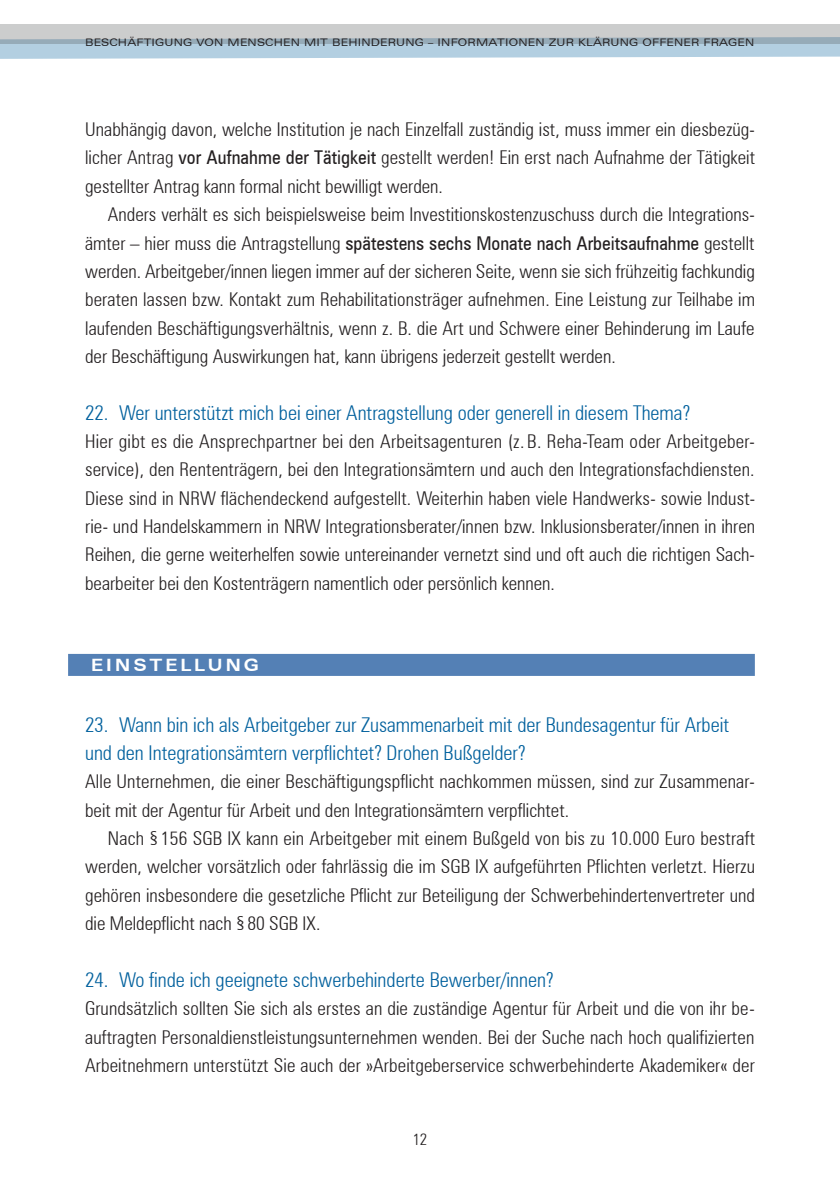
<style>
.page{position:relative;width:840px;height:1191px;background:#fff}
.page>*{position:absolute;margin:0;border:0;box-sizing:border-box;transform-origin:0 0}
.t1{font:300 condensed 20.4px/28.4px "Zurich BT";color:#00609d}
.t2{font:300 condensed 19px/28.4px "Zurich BT";color:#231f20;text-align:justify}
.t3{font:700 expanded 17px "Zurich BT";letter-spacing:.16em;color:#fff}
.t4{font:300 condensed 16px "Zurich BT";color:#231f20}
.t5{font:expanded 10.4px "Zurich BT";letter-spacing:.02em;color:#231f20}
.s1{font-weight:400}
</style>
<div class="page">
<svg style="left:0;top:43px;width:839px;height:16px;background:#b7d0e0"></svg>
<svg style="left:0;top:24px;width:839px;height:19px;background:#bec4c7"></svg>
<div style="left:68px;top:654px;width:686px;height:22px;background:#5480b5"></div>
<p class="t5" style="left:85px;top:37px;width:670px">BESCHÄFTIGUNG VON MENSCHEN MIT BEHINDERUNG – INFORMATIONEN ZUR KLÄRUNG OFFENER FRAGEN</p>
<p class="t2" style="left:85px;top:115px;width:671px">Unabhängig davon, welche Institution je nach Einzelfall zuständig ist, muss immer ein diesbezüg&shy;licher Antrag <span class="s1">vor Aufnahme der Tätigkeit</span> gestellt werden! Ein erst nach Aufnahme der Tätigkeit gestellter Antrag kann formal nicht bewilligt werden.</p>
<p class="t2" style="left:85px;top:200px;width:671px;text-indent:23px">Anders verhält es sich beispielsweise beim Investitionskostenzuschuss durch die Integrations&shy;ämter – hier muss die Antragstellung <span class="s1">spätestens sechs Monate nach Arbeitsaufnahme</span> gestellt werden. Arbeitgeber/innen liegen immer auf der sicheren Seite, wenn sie sich frühzeitig fachkundig beraten lassen bzw. Kontakt zum Rehabilitationsträger aufnehmen. Eine Leistung zur Teilhabe im laufenden Beschäftigungsverhältnis, wenn z. B. die Art und Schwere einer Behinderung im Laufe der Beschäftigung Auswirkungen hat, kann übrigens jederzeit gestellt werden.</p>
<p class="t1" style="left:85px;top:398px;width:606px">22. Wer unterstützt mich bei einer Antragstellung oder generell in diesem Thema?</p>
<p class="t2" style="left:85px;top:427px;width:671px">Hier gibt es die Ansprechpartner bei den Arbeitsagenturen (z. B. Reha-Team oder Arbeitgeber&shy;service), den Rententrägern, bei den Integrationsämtern und auch den Integrationsfachdiensten.<br>Diese sind in NRW flächendeckend aufgestellt. Weiterhin haben viele Handwerks- sowie Indust&shy;rie- und Handelskammern in NRW Integrationsberater/innen bzw. Inklusionsberater/innen in ihren Reihen, die gerne weiterhelfen sowie untereinander vernetzt sind und oft auch die richtigen Sach&shy;bearbeiter bei den Kostenträgern namentlich oder persönlich kennen.</p>
<p class="t3" style="left:91px;top:654px;width:169px">EINSTELLUNG</p>
<p class="t1" style="left:85px;top:710px;width:645px">23. Wann bin ich als Arbeitgeber zur Zusammenarbeit mit der Bundesagentur für Arbeit und den Integrationsämtern verpflichtet? Drohen Bußgelder?</p>
<p class="t2" style="left:85px;top:767px;width:670px">Alle Unternehmen, die einer Beschäftigungspflicht nachkommen müssen, sind zur Zusammenar&shy;beit mit der Agentur für Arbeit und den Integrationsämtern verpflichtet.</p>
<p class="t2" style="left:85px;top:824px;width:671px;text-indent:23px">Nach § 156 SGB IX kann ein Arbeitgeber mit einem Bußgeld von bis zu 10.000 Euro bestraft werden, welcher vorsätzlich oder fahrlässig die im SGB IX aufgeführten Pflichten verletzt. Hierzu gehören insbesondere die gesetzliche Pflicht zur Beteiligung der Schwerbehindertenvertreter und die Meldepflicht nach § 80 SGB IX.</p>
<p class="t1" style="left:85px;top:965px;width:469px">24. Wo finde ich geeignete schwerbehinderte Bewerber/innen?</p>
<p class="t2" style="left:85px;top:994px;width:671px">Grundsätzlich sollten Sie sich als erstes an die zuständige Agentur für Arbeit und die von ihr be&shy;auftragten Personaldienstleistungsunternehmen wenden. Bei der Suche nach hoch qualifizierten Arbeitnehmern unterstützt Sie auch der »Arbeitgeberservice schwerbehinderte Akademiker« der</p>
<p class="t4" style="left:412px;top:1129px;width:16px">12</p>
</div>
